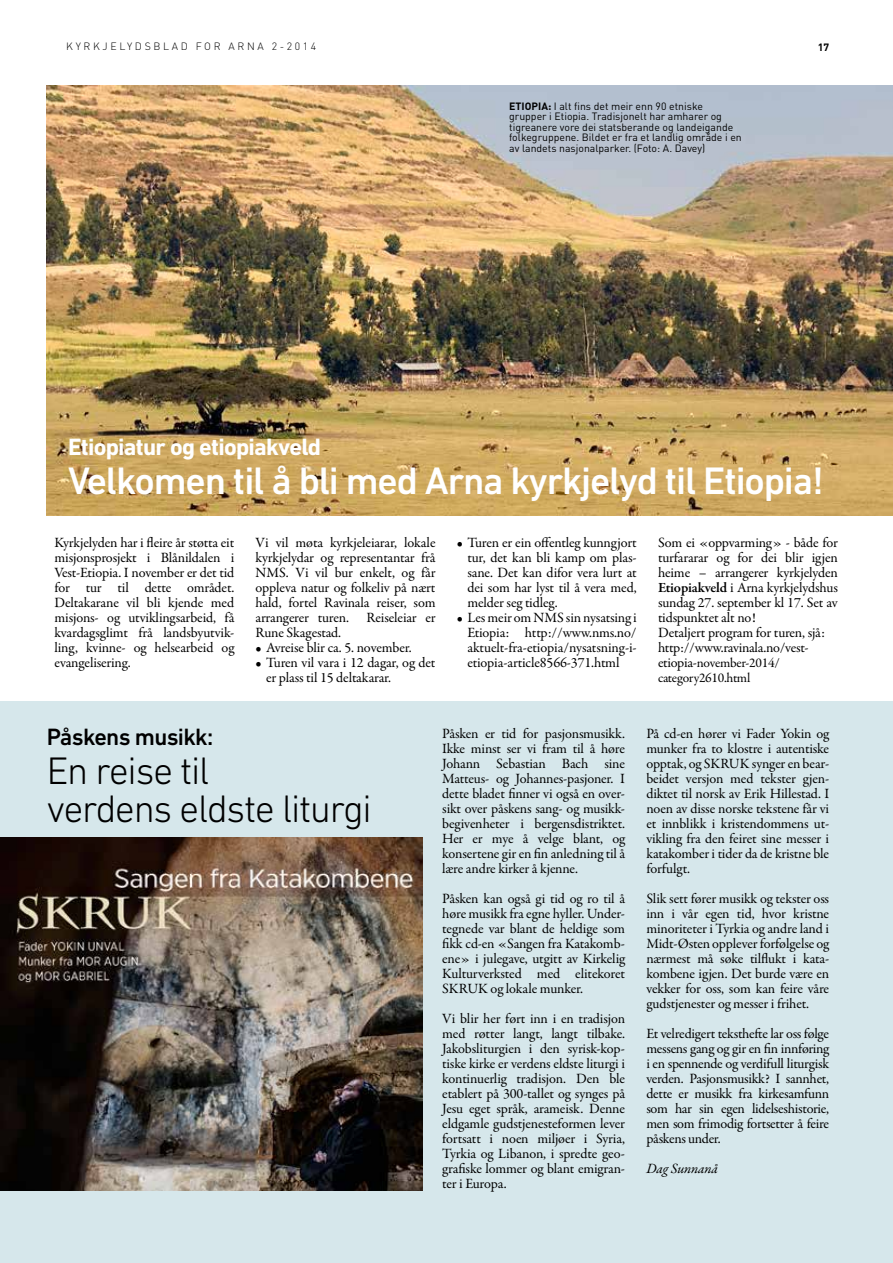
<style>
.page{position:relative;width:893px;height:1263px;background:#fff}
.page>*{position:absolute;margin:0;border:0;box-sizing:border-box;transform-origin:0 0}
.t1{font:500 39px "DIN Next LT Pro";letter-spacing:-.03em;color:#fff}
.t2{font:300 39px/37.5px "DIN Next LT Pro";letter-spacing:-.03em;color:#000}
.t3{font:700 24px "DIN Next LT Pro";letter-spacing:-.03em;color:#fff}
.t4{font:500 24px "DIN Next LT Pro";letter-spacing:-.03em;color:#000}
.t5{font:14.25px/15px "Garamond Premr Pro";letter-spacing:-.015em;color:#000;text-align:justify}
.t6{font:italic 14.25px "Garamond Premr Pro";letter-spacing:-.01em;color:#000}
.t7{font:13.5px/15px "Garamond Premr Pro";letter-spacing:-.02em;color:#000}
.t8{font:10.5px/10.5px "DIN";color:#000}
.t9{font:300 10.5px "DIN";letter-spacing:.25em;color:#000}
.t10{font:700 10.5px "DIN";color:#000}
.s1{font-family:"DIN Bold Alternate"}
.s2{font-weight:600}
.s3{font-size:14.25px}
</style>
<div class="page">
<img style="left:47px;top:85px;width:846px;height:431px">
<div style="left:0;top:702px;width:893px;height:561px;background:#d6e7eb"></div>
<img style="left:0;top:837px;width:422px;height:354px">
<p class="t9" style="left:66px;top:39px;width:251px">KYRKJELYDSBLAD FOR ARNA 2-2014</p>
<p class="t10" style="left:818px;top:41px;width:13px">17</p>
<p class="t8" style="left:509px;top:100px;width:234px"><span class="s1">ETIOPIA:</span> I alt fins det meir enn 90 etniske grupper i Etiopia. Tradisjonelt har amharer og tigreanere vore dei statsberande og landeigande folkegruppene. Bildet er fra et landlig område i en av landets nasjonalparker. (Foto: A. Davey)</p>
<h2 class="t3" style="left:68px;top:433px;width:255px">Etiopiatur og etiopiakveld</h2>
<h1 class="t1" style="left:68px;top:458px;width:757px">Velkomen til å bli med Arna kyrkjelyd til Etiopia!</h1>
<p class="t5" style="left:54px;top:535px;width:181px">Kyrkjelyden har i fleire år støtta eit misjonsprosjekt i Blånildalen i Vest-Etiopia. I november er det tid for tur til dette området.<br>Deltakarane vil bli kjende med misjons- og utviklingsarbeid, få kvardagsglimt frå landsbyutvik&shy;ling, kvinne- og helsearbeid og evangelisering.</p>
<p class="t5" style="left:256px;top:535px;width:181px">Vi vil møta kyrkjeleiarar, lokale kyrkjelydar og representantar frå NMS. Vi vil bur enkelt, og får oppleva natur og folkeliv på nært hald, fortel Ravinala reiser, som arrangerer turen. Reiseleiar er Rune Skagestad.</p>
<p class="t5" style="left:467px;top:535px;width:171px;text-indent:-11px">• Turen er ein offentleg kunngjort tur, det kan bli kamp om plas&shy;sane. Det kan difor vera lurt at dei som har lyst til å vera med, melder seg tidleg.</p>
<p class="t5" style="left:467px;top:610px;width:171px;text-indent:-11px">• Lesmeir omNMS sin nysatsing i Etiopia: http://www.nms.no/ aktuelt-fra-etiopia/nysatsning-i&shy;etiopia-article8566-371.html</p>
<p class="t5" style="left:658px;top:535px;width:181px;text-align:left">Som ei «oppvarming» - både for turfararar og for dei blir igjen heime – arrangerer kyrkjelyden<br><span class="s2">Etiopiakveld</span> i Arna kyrkjelydshus sundag 27. september kl 17. Set av tidspunktet alt no!<br>Detaljert program for turen, sjå: http://www.ravinala.no/vest-</p>
<p class="t7" style="left:658px;top:655px;width:123px"><span class="s3">etiopia-</span>november-2014/ category2610.html</p>
<p class="t5" style="left:256px;top:640px;width:157px">• Avreise blir ca. 5. november.</p>
<p class="t5" style="left:266px;top:655px;width:171px;text-indent:-11px">• Turen vil vara i 12 dagar, og det er plass til 15 deltakarar.</p>
<h2 class="t4" style="left:47px;top:723px;width:168px">Påskens musikk:</h2>
<h1 class="t2" style="left:47px;top:752px;width:327px">En reise til<br>verdens eldste liturgi</h1>
<p class="t5" style="left:442px;top:726px;width:184px">Påsken er tid for pasjonsmusikk.<br>Ikke minst ser vi fram til å høre Johann Sebastian Bach sine Matteus- og Johannes-pasjoner. I dette bladet finner vi også en over&shy;sikt over påskens sang- og musikk&shy;begivenheter i bergensdistriktet.<br>Her er mye å velge blant, og konsertene gir en fin anledning til å lære andre kirker å kjenne.</p>
<p class="t5" style="left:442px;top:891px;width:184px">Påsken kan også gi tid og ro til å høre musikk fra egne hyller. Under&shy;tegnede var blant de heldige som fikk cd-en «Sangen fra Katakomb&shy;ene» i julegave, utgitt av Kirkelig Kulturverksted med elitekoret SKRUK og lokale munker.</p>
<p class="t5" style="left:442px;top:1011px;width:184px">Vi blir her ført inn i en tradisjon med røtter langt, langt tilbake.<br>Jakobsliturgien i den syrisk-kop&shy;tiske kirke er verdens eldste liturgi i kontinuerlig tradisjon. Den ble etablert på 300-tallet og synges på Jesu eget språk, arameisk. Denne eldgamle gudstjenesteformen lever fortsatt i noen miljøer i Syria, Tyrkia og Libanon, i spredte geo&shy;grafiske lommer og blant emigran&shy;ter i Europa.</p>
<p class="t5" style="left:646px;top:726px;width:184px">På cd-en hører vi Fader Yokin og munker fra to klostre i autentiske opptak, og SKRUK synger en bear&shy;beidet versjon med tekster gjen&shy;diktet til norsk av Erik Hillestad. I noen av disse norske tekstene får vi et innblikk i kristendommens ut&shy;vikling fra den feiret sine messer i katakomber i tider da de kristne ble forfulgt.</p>
<p class="t5" style="left:646px;top:891px;width:184px">Slik sett fører musikk og tekster oss inn i vår egen tid, hvor kristne minoriteter i Tyrkia og andre land i Midt-Østen opplever forfølgelse og nærmest må søke tilflukt i kata&shy;kombene igjen. Det burde være en vekker for oss, som kan feire våre gudstjenester og messer i frihet.</p>
<p class="t5" style="left:646px;top:1026px;width:184px">Et velredigert teksthefte lar oss følge messens gang og gir en fin innføring i en spennende og verdifull liturgisk verden. Pasjonsmusikk? I sannhet, dette er musikk fra kirkesamfunn som har sin egen lidelseshistorie, men som frimodig fortsetter å feire påskens under.</p>
<p class="t6" style="left:646px;top:1159px;width:73px">Dag Sunnanå</p>
</div>
